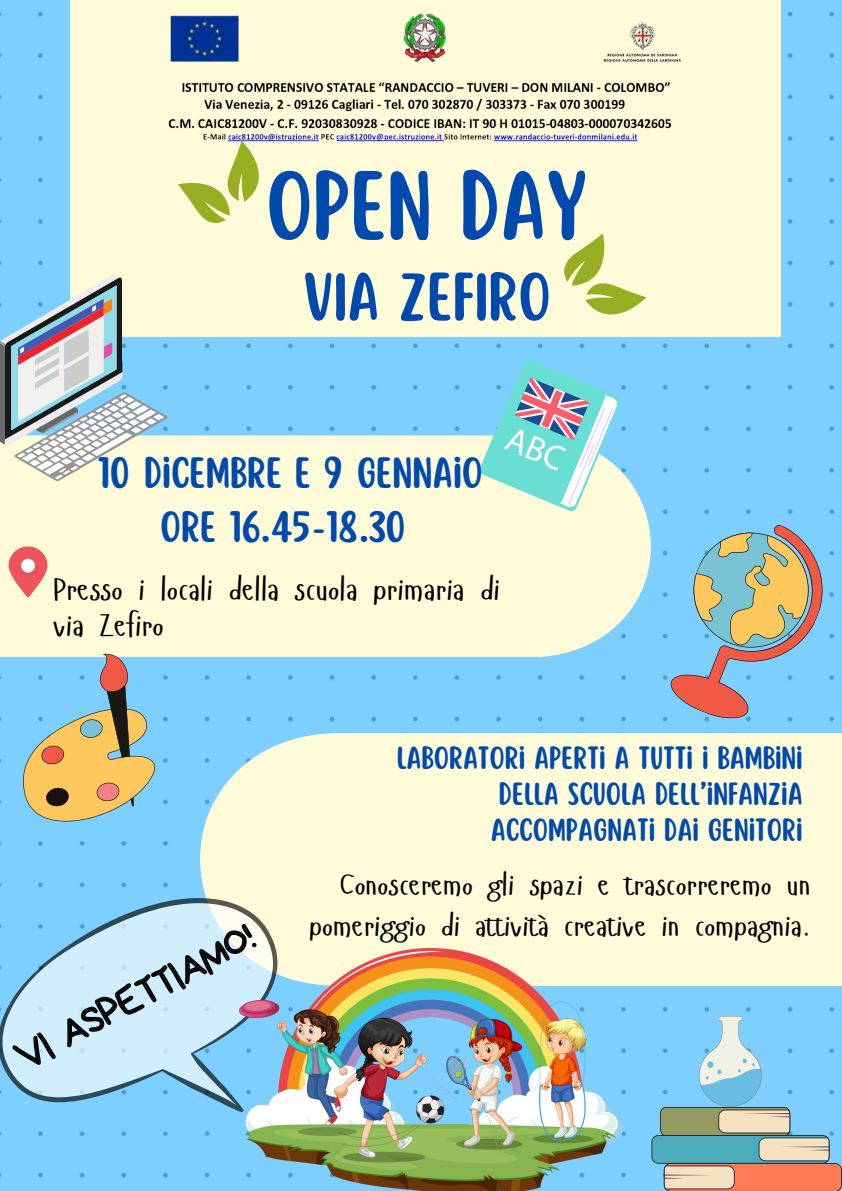
<style>
.page{position:relative;width:842px;height:1191px;background:#fff}
.page>*{position:absolute;margin:0;border:0;box-sizing:border-box;transform-origin:0 0}
.t1{font:86.2px "Scripter";color:#004aad}
.t2{font:60.2px "Scripter";color:#004aad}
.t3{font:41.9px "Bryndan Write";color:#0a0a0a}
.t4{font:38.5px/53.2px "Scripter";color:#004aad;text-align:center}
.t5{font:30.9px "Hangyaboly";color:#000}
.t6{font:29.7px/41.2px "Hangyaboly";color:#000;text-align:right}
.t7{font:28.1px "Scripter";color:#004aad}
</style>
<div class="page">
<div style="left:0;top:0;width:842px;height:1190px;background:#7dcfff"></div>
<div style="left:0;top:435px;width:651px;height:222px;background:#fffbd8"></div>
<div style="left:200px;top:733px;width:642px;height:252px;background:#fffbd8"></div>
<div style="left:70px;top:0;width:710px;height:336px;background:#fffbd8"></div>
<svg style="left:178px;top:158px;width:81px;height:65px"></svg>
<svg style="left:555px;top:233px;width:93px;height:106px"></svg>
<svg style="left:0;top:857px;width:338px;height:333px;background:#a9dbf4"></svg>
<img style="left:168px;top:13px;width:514px;height:145px">
<svg style="left:665px;top:508px;width:177px;height:230px;background:#99bbc8"></svg>
<svg style="left:0;top:645px;width:188px;height:214px;background:#9fc4ca"></svg>
<svg style="left:651px;top:1015px;width:191px;height:175px;background:#97bece"></svg>
<svg style="left:0;top:274px;width:167px;height:207px"></svg>
<svg style="left:478px;top:358px;width:145px;height:155px;background:#a0d8dc"></svg>
<img style="left:239px;top:948px;width:383px;height:242px">
<svg style="left:9px;top:546px;width:39px;height:51px;background:#f39790"></svg>
<h2 class="t1" style="left:266px;top:162px;width:323px">OPEN DAY</h2>
<p class="t2" style="left:303px;top:266px;width:250px">VIA ZEFIRO</p>
<p class="t4" style="left:97px;top:448px;width:387px">10 DICEMBRE E 9 GENNAIO<br>ORE 16.45-18.30</p>
<h4 class="t5" style="left:53px;top:569px;width:448px">Presso i locali della scuola primaria di</h4>
<p class="t5" style="left:53px;top:606px;width:112px">via Zefiro</p>
<p class="t3" style="left:7px;top:1040px;width:268px;rotate:-28deg">VI ASPETTIAMO!</p>
<p class="t7" style="left:397px;top:743px;width:407px">LABORATORI APERTI A TUTTI I BAMBINI</p>
<p class="t7" style="left:499px;top:779px;width:305px">DELLA SCUOLA DELL’INFANZIA</p>
<p class="t7" style="left:491px;top:815px;width:313px">ACCOMPAGNATI DAI GENITORI</p>
<p class="t6" style="left:309px;top:863px;width:503px">Conosceremo gli spazi e trascorreremo un pomeriggio di attività creative in compagnia.</p>
</div>
